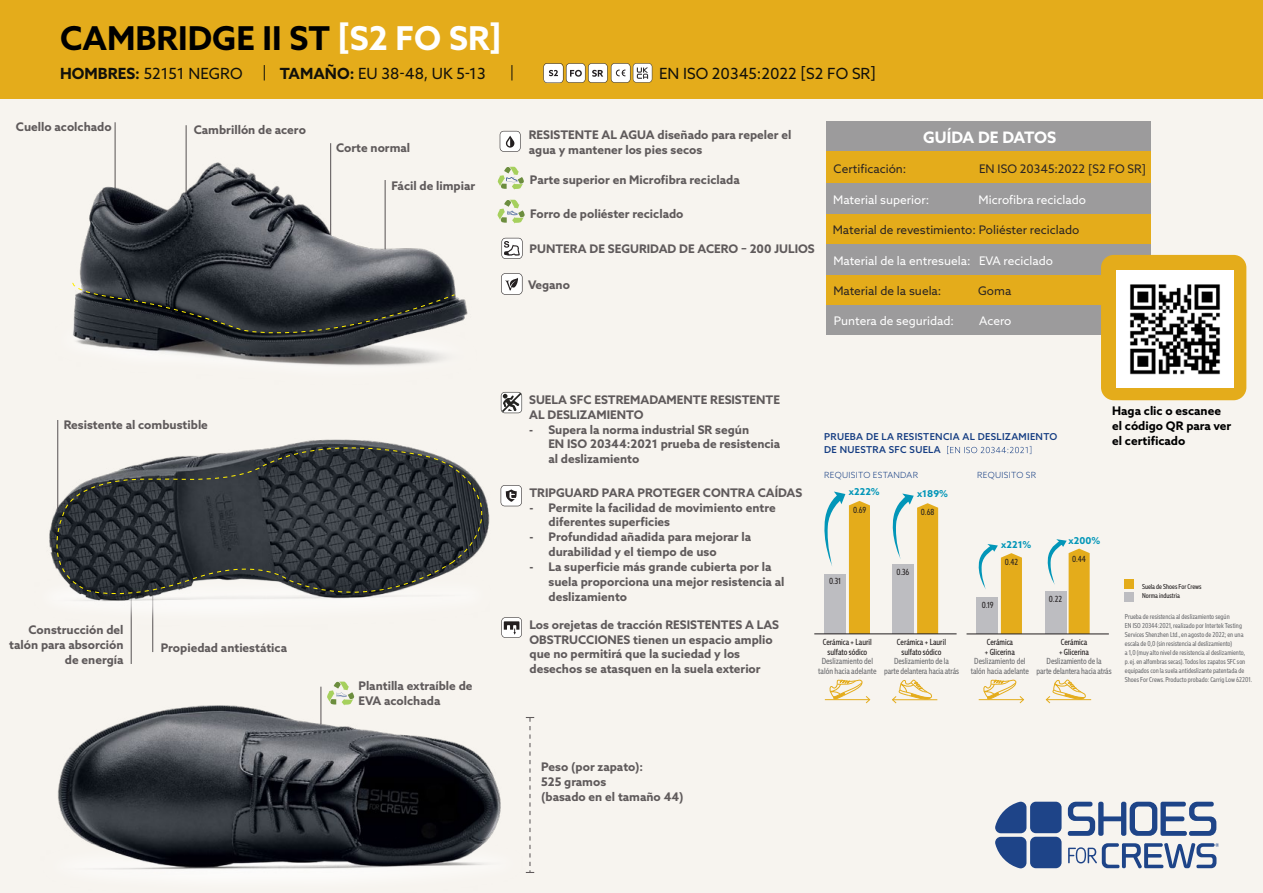
<style>
.page{position:relative;width:1263px;height:893px;background:#f7f4ef}
.page>*{position:absolute;margin:0;border:0;box-sizing:border-box;transform-origin:0 0}
.t1{font:700 32.85px "Azo Sans";color:#000}
.t2{font:700 15.75px "Azo Sans";letter-spacing:-.01em;color:#fff}
.t3{font:15.45px "Azo Sans";color:#11100b}
.t4{font:700 11.85px/14.9px "Azo Sans";color:#5f5a5b}
.t5{font:11.85px "Azo Sans";color:#2b2523}
.t6{font:11.85px "Azo Sans";color:#fff}
.t7{font:700 11.85px/14.9px "Azo Sans";color:#000}
.t8{font:500 9.6px/12.8px "Azo Sans";letter-spacing:.03em;color:#143c82}
.t9{font:700 9.6px "Azo Sans";color:#0296b8}
.t10{font:8.55px/9.6px "Azo Sans 2 Condensed";letter-spacing:-.01em;color:#6d6e71;text-align:center}
.t11{font:8.55px/9.6px "Azo Sans 2 Condensed";color:#231f20;text-align:center}
.t12{font:300 8.55px "Azo Sans";letter-spacing:.03em;color:#143c82}
.t13{font:6.9px/9px "Azo Sans 2 Condensed";color:#6d6e71}
.t14{font:6.9px/9px "Azo Sans 2 Condensed";color:#231f20}
.s1{color:#fff}
.s2{font-weight:700}
</style>
<div class="page">
<div style="left:0;top:0;width:1263px;height:98px;background:#e4ac1b"></div>
<svg style="left:264px;top:65px;width:1px;height:16px"></svg>
<svg style="left:512px;top:65px;width:1px;height:16px"></svg>
<hr style="left:115px;top:122px;width:1px;height:80px;background:#5f5a5b">
<hr style="left:330px;top:143px;width:1px;height:104px;background:#5f5a5b">
<hr style="left:186px;top:125px;width:1px;height:77px;background:#5f5a5b">
<svg style="left:543px;top:63px;width:109px;height:20px;background:#d6cdb8"></svg>
<svg style="left:526px;top:717px;width:8px;height:156px"></svg>
<hr style="left:131px;top:541px;width:1px;height:123px;background:#5f5a5b">
<hr style="left:152px;top:529px;width:1px;height:123px;background:#5f5a5b">
<hr style="left:57px;top:420px;width:1px;height:137px;background:#5f5a5b">
<svg style="left:328px;top:682px;width:26px;height:12px"></svg>
<hr style="left:320px;top:687px;width:1px;height:41px;background:#5f5a5b">
<div style="left:826px;top:122px;width:325px;height:213px;background:#e4ac1b"></div>
<div style="left:826px;top:122px;width:325px;height:29px;background:#9c9b9c"></div>
<div style="left:826px;top:184px;width:325px;height:30px;background:#9c9b9c"></div>
<div style="left:826px;top:306px;width:325px;height:29px;background:#9c9b9c"></div>
<div style="left:826px;top:244px;width:325px;height:31px;background:#9c9b9c"></div>
<div style="left:1125px;top:579px;width:9px;height:9px;background:#e4ac1b"></div>
<div style="left:1125px;top:592px;width:9px;height:9px;background:#bdbdc1"></div>
<svg style="left:947px;top:446px;width:84px;height:8px"></svg>
<hr style="left:892px;top:699px;width:45px;height:1px;background:#e4ac1b">
<svg style="left:892px;top:679px;width:40px;height:25px"></svg>
<hr style="left:979px;top:699px;width:44px;height:1px;background:#e4ac1b">
<svg style="left:982px;top:679px;width:42px;height:25px"></svg>
<hr style="left:966px;top:634px;width:143px;height:1px;background:#231f20">
<hr style="left:814px;top:634px;width:142px;height:1px;background:#231f20">
<svg style="left:1045px;top:539px;width:45px;height:95px"></svg>
<svg style="left:976px;top:544px;width:46px;height:90px"></svg>
<svg style="left:890px;top:494px;width:48px;height:140px"></svg>
<svg style="left:821px;top:492px;width:49px;height:142px"></svg>
<hr style="left:825px;top:699px;width:45px;height:1px;background:#e4ac1b">
<svg style="left:829px;top:679px;width:41px;height:25px"></svg>
<hr style="left:1046px;top:699px;width:45px;height:1px;background:#e4ac1b">
<svg style="left:1046px;top:679px;width:40px;height:25px"></svg>
<div style="left:1101px;top:255px;width:145px;height:145px;background:#e4ac1b;border-radius:13px"></div>
<img style="left:1116px;top:270px;width:118px;height:117px">
<svg style="left:1068px;top:802px;width:148px;height:34px"></svg>
<svg style="left:1068px;top:843px;width:151px;height:25px"></svg>
<svg style="left:995px;top:802px;width:31px;height:66px"></svg>
<div style="left:1030px;top:802px;width:31px;height:31px;background:#1e4488;border-radius:6px"></div>
<div style="left:1030px;top:837px;width:31px;height:31px;background:#1e4488;border-radius:6px"></div>
<img style="left:79px;top:151px;width:389px;height:215px">
<svg style="left:72px;top:282px;width:384px;height:62px;background:#32363a"></svg>
<img style="left:57px;top:694px;width:469px;height:182px">
<svg style="left:49px;top:433px;width:439px;height:184px"></svg>
<svg style="left:501px;top:617px;width:21px;height:21px"></svg>
<svg style="left:501px;top:485px;width:21px;height:21px"></svg>
<svg style="left:501px;top:392px;width:21px;height:21px"></svg>
<svg style="left:501px;top:238px;width:21px;height:21px"></svg>
<svg style="left:497px;top:200px;width:28px;height:24px"></svg>
<svg style="left:501px;top:273px;width:21px;height:22px"></svg>
<svg style="left:500px;top:131px;width:20px;height:21px"></svg>
<svg style="left:497px;top:167px;width:27px;height:23px"></svg>
<h1 class="t1" style="left:60px;top:16px;width:443px">CAMBRIDGE II ST <span class="s1">[S2 FO SR]</span></h1>
<h3 class="t3" style="left:60px;top:64px;width:184px"><span class="s2">HOMBRES:</span> 52151 NEGRO</h3>
<h3 class="t3" style="left:280px;top:64px;width:207px"><span class="s2">TAMAÑO:</span> EU 38-48, UK 5-13</h3>
<h3 class="t3" style="left:659px;top:64px;width:219px">EN ISO 20345:2022 [S2 FO SR]</h3>
<p class="t4" style="left:16px;top:119px;width:97px">Cuello acolchado</p>
<p class="t4" style="left:336px;top:140px;width:76px">Corte normal</p>
<p class="t4" style="left:194px;top:122px;width:114px">Cambrillón de acero</p>
<p class="t4" style="left:529px;top:127px;width:264px">RESISTENTE AL AGUA diseñado para repeler el agua y mantener los pies secos</p>
<h2 class="t2" style="left:923px;top:127px;width:134px">GUÍDA DE DATOS</h2>
<p class="t4" style="left:64px;top:417px;width:146px">Resistente al combustible</p>
<p class="t4" style="left:9px;top:622px;width:116px;text-align:right">Construcción del talón para absorción de energía</p>
<p class="t4" style="left:161px;top:640px;width:128px">Propiedad antiestática</p>
<p class="t4" style="left:391px;top:178px;width:85px">Fácil de limpiar</p>
<p class="t4" style="left:358px;top:678px;width:116px">Plantilla extraíble de<br>EVA acolchada</p>
<p class="t4" style="left:530px;top:172px;width:211px">Parte superior en Microfibra reciclada</p>
<p class="t4" style="left:530px;top:206px;width:155px">Forro de poliéster reciclado</p>
<p class="t4" style="left:529px;top:241px;width:287px">PUNTERA DE SEGURIDAD DE ACERO – 200 JULIOS</p>
<p class="t4" style="left:528px;top:278px;width:43px">Vegano</p>
<p class="t5" style="left:834px;top:161px;width:74px">Certificación:</p>
<p class="t6" style="left:833px;top:192px;width:97px">Material superior:</p>
<p class="t5" style="left:833px;top:222px;width:248px">Material de revestimiento: Poliéster reciclado</p>
<p class="t6" style="left:833px;top:253px;width:139px">Material de la entresuela:</p>
<p class="t5" style="left:833px;top:283px;width:110px">Material de la suela:</p>
<p class="t6" style="left:834px;top:313px;width:122px">Puntera de seguridad:</p>
<p class="t5" style="left:979px;top:161px;width:169px">EN ISO 20345:2022 [S2 FO SR]</p>
<p class="t6" style="left:979px;top:192px;width:109px">Microfibra reciclado</p>
<p class="t6" style="left:979px;top:253px;width:76px">EVA reciclado</p>
<p class="t5" style="left:978px;top:283px;width:35px">Goma</p>
<p class="t6" style="left:979px;top:313px;width:34px">Acero</p>
<p class="t4" style="left:529px;top:392px;width:252px">SUELA SFC ESTREMADAMENTE RESISTENTE<br>AL DESLIZAMIENTO</p>
<p class="t4" style="left:548px;top:422px;width:233px;text-indent:-19px">- Supera la norma industrial SR según<br>EN ISO 20344:2021 prueba de resistencia al deslizamiento</p>
<p class="t4" style="left:529px;top:485px;width:274px">TRIPGUARD PARA PROTEGER CONTRA CAÍDAS</p>
<p class="t4" style="left:548px;top:500px;width:229px;text-indent:-19px">- Permite la facilidad de movimiento entre diferentes superficies</p>
<p class="t4" style="left:548px;top:529px;width:204px;text-indent:-19px">- Profundidad añadida para mejorar la durabilidad y el tiempo de uso</p>
<p class="t4" style="left:548px;top:559px;width:237px;text-indent:-19px">- La superficie más grande cubierta por la suela proporciona una mejor resistencia al deslizamiento</p>
<p class="t8" style="left:824px;top:430px;width:235px">PRUEBA DE LA RESISTENCIA AL DESLIZAMIENTO<br>DE NUESTRA SFC SUELA</p>
<p class="t12" style="left:824px;top:470px;width:95px">REQUISITO ESTANDAR</p>
<p class="t12" style="left:977px;top:470px;width:61px">REQUISITO SR</p>
<p class="t9" style="left:849px;top:485px;width:32px">x222%</p>
<p class="t9" style="left:917px;top:487px;width:33px">x189%</p>
<p class="t11" style="left:853px;top:505px;width:15px">0.69</p>
<p class="t11" style="left:829px;top:576px;width:14px">0.31</p>
<p class="t11" style="left:921px;top:507px;width:15px">0.68</p>
<p class="t11" style="left:896px;top:567px;width:15px">0.36</p>
<p class="t9" style="left:1001px;top:538px;width:32px">x221%</p>
<p class="t9" style="left:1068px;top:534px;width:33px">x200%</p>
<p class="t11" style="left:1005px;top:557px;width:15px">0.42</p>
<p class="t11" style="left:1072px;top:554px;width:16px">0.44</p>
<p class="t11" style="left:982px;top:600px;width:14px">0.19</p>
<p class="t11" style="left:1049px;top:594px;width:15px">0.22</p>
<p class="t7" style="left:1112px;top:403px;width:121px">Haga clic o escanee el código QR para ver el certificado</p>
<p class="t14" style="left:1142px;top:582px;width:61px">Suela de Shoes For Crews<br>Norma industria</p>
<p class="t4" style="left:529px;top:617px;width:251px">Los orejetas de tracción RESISTENTES A LAS OBSTRUCCIONES tienen un espacio amplio que no permitirá que la suciedad y los desechos se atasquen en la suela exterior</p>
<p class="t4" style="left:541px;top:759px;width:144px">Peso (por zapato):<br>525 gramos<br>(basado en el tamaño 44)</p>
<p class="t11" style="left:823px;top:637px;width:51px">Cerámica + Lauril sulfato sódico</p>
<p class="t10" style="left:818px;top:656px;width:60px">Deslizamiento del talón hacia adelante</p>
<p class="t11" style="left:897px;top:637px;width:51px">Cerámica + Lauril sulfato sódico</p>
<p class="t10" style="left:884px;top:656px;width:76px">Deslizamiento de la<br>parte delantera hacia atrás</p>
<p class="t11" style="left:985px;top:637px;width:31px;text-align:left">Cerámica + Glicerina</p>
<p class="t10" style="left:971px;top:656px;width:60px">Deslizamiento del talón hacia adelante</p>
<p class="t11" style="left:1059px;top:637px;width:31px;text-align:left">Cerámica + Glicerina</p>
<p class="t10" style="left:1036px;top:656px;width:76px">Deslizamiento de la<br>parte delantera hacia atrás</p>
<p class="t13" style="left:1125px;top:612px;width:129px">Prueba de resistencia al deslizamiento según<br>EN ISO 20344:2021,realizado por Intertek Testing Services Shenzhen Ltd., en agosto de 2022; en una escala de 0,0 (sin resistencia al deslizamiento)<br>a 1,0 (muy alto nivel de resistencia al deslizamiento,<br>p. ej. en alfombras secas).Todos los zapatos SFC son equipados con la suela antideslizante patentada de Shoes For Crews.Producto probado: Carrig Low 62201.</p>
</div>
